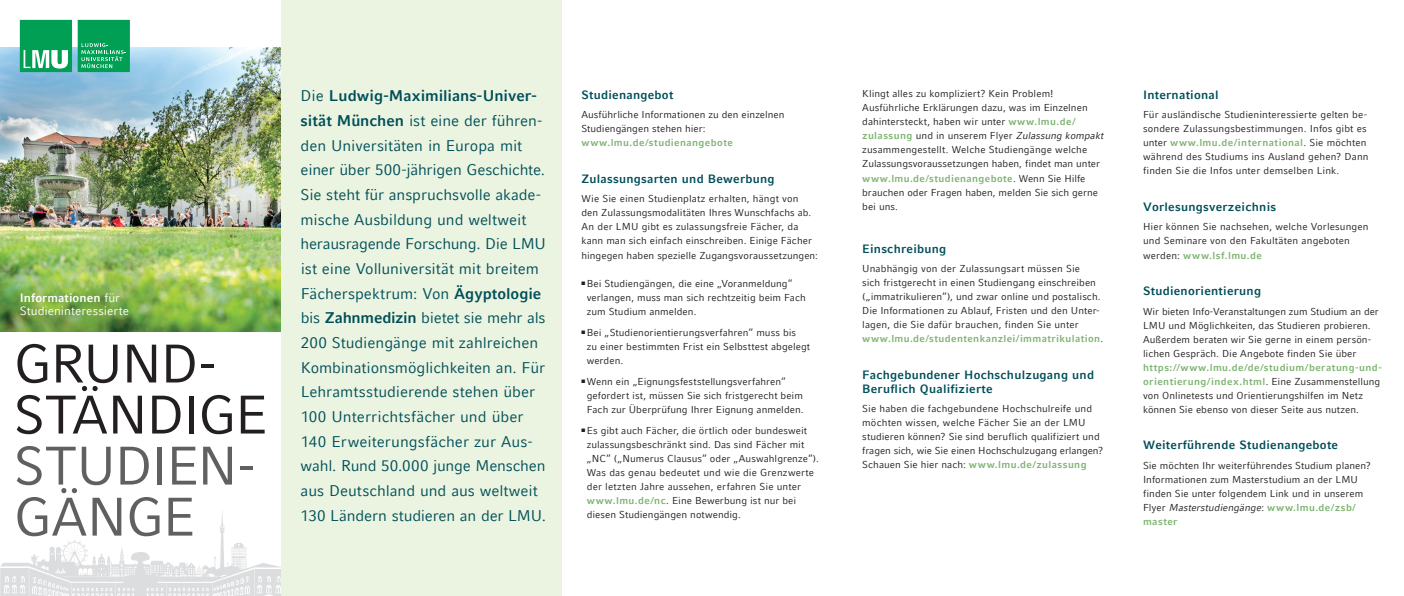
<style>
.page{position:relative;width:1404px;height:596px;background:#fff}
.page>*{position:absolute;margin:0;border:0;box-sizing:border-box;transform-origin:0 0}
.t1{font:54px/51px "LMU Compatil Fact";letter-spacing:-.04em;color:#231f20}
.t2{font:54px/51px "LMU Compatil Fact";letter-spacing:-.03em;color:#616060}
.t3{font:15.4px/24.6px "LMU Compatil Fact";letter-spacing:-.005em;color:#004e59}
.t4{font:700 12px/14px "LMU Compatil Fact";letter-spacing:.02em;color:#004e59}
.t5{font:12px/13px "LMU Compatil Fact";letter-spacing:.005em;color:#fff}
.t6{font:10px/14px "LMU Compatil Fact";letter-spacing:.005em;color:#231f20}
.t7{font:10px "LMU Compatil Fact Obl";letter-spacing:.005em;color:#231f20}
.t8{font:700 10px "LMU Compatil Fact";letter-spacing:.045em;color:#7db370}
.s1{font-weight:700}
.s2{font-weight:700;color:#7db370}
.s3{font-family:"LMU Compatil Fact Obl"}
.s4{font-family:"LMU Compatil Fact"}
.s5{font-family:"LMU Compatil Fact";font-weight:700;color:#7db370}
</style>
<div class="page">
<div style="left:281px;top:0;width:280px;height:595px;background:#eaf4e0"></div>
<img style="left:0;top:48px;width:281px;height:283px">
<svg style="left:0;top:510px;width:281px;height:85px"></svg>
<svg style="left:20px;top:20px;width:52px;height:52px;background:#2daf72"></svg>
<svg style="left:78px;top:20px;width:52px;height:52px;background:#14a661"></svg>
<p class="t5" style="left:20px;top:291px;width:111px"><span class="s1">Informationen</span> für<br>Studieninteressierte</p>
<h1 class="t1" style="left:13px;top:337px;width:256px">GRUND-<br>STÄNDIGE</h1>
<h1 class="t2" style="left:13px;top:439px;width:243px">STUDIEN-<br>GÄNGE</h1>
<p class="t3" style="left:300px;top:84px;width:247px">Die <span class="s1">Ludwig-Maximilians-Univer&shy;sität München</span> ist eine der führen&shy;den Universitäten in Europa mit einer über 500-jährigen Geschichte.<br>Sie steht für anspruchsvolle akade&shy;mische Ausbildung und weltweit herausragende Forschung. Die LMU ist eine Volluniversität mit breitem Fächerspektrum: Von <span class="s1">Ägyptologie </span>bis <span class="s1">Zahnmedizin</span> bietet sie mehr als 200 Studiengänge mit zahlreichen Kombinationsmöglichkeiten an. Für Lehramtsstudierende stehen über 100 Unterrichtsfächer und über 140 Erweiterungsfächer zur Aus&shy;wahl. Rund 50.000 junge Menschen aus Deutschland und aus weltweit 130 Ländern studieren an der LMU.</p>
<p class="t4" style="left:581px;top:88px;width:93px">Studienangebot</p>
<p class="t6" style="left:581px;top:108px;width:204px">Ausführliche Informationen zu den einzelnen<br>Studiengängen stehen hier:</p>
<p class="t8" style="left:581px;top:137px;width:153px">www.lmu.de/studienangebote</p>
<p class="t4" style="left:581px;top:172px;width:195px">Zulassungsarten und Bewerbung</p>
<p class="t6" style="left:581px;top:192px;width:238px">Wie Sie einen Studienplatz erhalten, hängt von<br>den Zulassungsmodalitäten Ihres Wunschfachs ab.<br>An der LMU gibt es zulassungsfreie Fächer, da kann man sich einfach einschreiben. Einige Fächer hingegen haben spezielle Zugangsvoraussetzungen:</p>
<p class="t6" style="left:586px;top:276px;width:220px;text-indent:-5px">■ Bei Studiengängen, die eine „Voranmeldung“ verlangen, muss man sich rechtzeitig beim Fach zum Studium anmelden.</p>
<p class="t6" style="left:586px;top:325px;width:225px;text-indent:-5px">■ Bei „Studienorientierungsverfahren“ muss bis<br>zu einer bestimmten Frist ein Selbsttest abgelegt werden.</p>
<p class="t6" style="left:586px;top:374px;width:218px;text-indent:-5px">■ Wenn ein „Eignungsfeststellungsverfahren“ gefordert ist, müssen Sie sich fristgerecht beim<br>Fach zur Überprüfung Ihrer Eignung anmelden.</p>
<p class="t6" style="left:586px;top:423px;width:233px;text-indent:-5px">■ Es gibt auch Fächer, die örtlich oder bundesweit zulassungsbeschränkt sind. Das sind Fächer mit „NC“ („Numerus Clausus“ oder „Auswahlgrenze“).<br>Was das genau bedeutet und wie die Grenzwerte der letzten Jahre aussehen, erfahren Sie unter <span class="s2">www.lmu.de/nc</span>. Eine Bewerbung ist nur bei diesen Studiengängen notwendig.</p>
<p class="t6" style="left:862px;top:87px;width:242px">Klingt alles zu kompliziert? Kein Problem!<br>Ausführliche Erklärungen dazu, was im Einzelnen dahintersteckt, haben wir unter <span class="s2">www.lmu.de/ zulassung</span> und in unserem Flyer <span class="s3">Zulassung kompakt </span>zusammengestellt. Welche Studiengänge welche Zulassungsvoraussetzungen haben, findet man unter <span class="s2">www.lmu.de/studienangebote</span>. Wenn Sie Hilfe brauchen oder Fragen haben, melden Sie sich gerne bei uns.</p>
<p class="t4" style="left:862px;top:241px;width:86px">Einschreibung</p>
<p class="t6" style="left:862px;top:261px;width:242px">Unabhängig von der Zulassungsart müssen Sie<br>sich fristgerecht in einen Studiengang einschreiben („immatrikulieren“), und zwar online und postalisch.<br>Die Informationen zu Ablauf, Fristen und den Unter&shy;lagen, die Sie dafür brauchen, finden Sie unter <span class="s2">www.lmu.de/studentenkanzlei/immatrikulation</span>.</p>
<p class="t4" style="left:862px;top:367px;width:233px">Fachgebundener Hochschulzugang und<br>Beruflich Qualifizierte</p>
<p class="t6" style="left:862px;top:401px;width:242px">Sie haben die fachgebundene Hochschulreife und möchten wissen, welche Fächer Sie an der LMU studieren können? Sie sind beruflich qualifiziert und fragen sich, wie Sie einen Hochschulzugang erlangen?<br>Schauen Sie hier nach: <span class="s2">www.lmu.de/zulassung</span></p>
<p class="t4" style="left:1142px;top:87px;width:77px">International</p>
<p class="t6" style="left:1142px;top:108px;width:227px">Für ausländische Studieninteressierte gelten be-‑ sondere Zulassungsbestimmungen. Infos gibt es unter <span class="s2">www.lmu.de/international</span>. Sie möchten während des Studiums ins Ausland gehen? Dann finden Sie die Infos unter demselben Link.</p>
<p class="t4" style="left:1142px;top:199px;width:135px">Vorlesungsverzeichnis</p>
<p class="t6" style="left:1142px;top:220px;width:227px">Hier können Sie nachsehen, welche Vorlesungen und Seminare von den Fakultäten angeboten werden: <span class="s2">www.lsf.lmu.de</span></p>
<p class="t4" style="left:1142px;top:283px;width:119px">Studienorientierung</p>
<p class="t6" style="left:1142px;top:304px;width:237px">Wir bieten Info-Veranstaltungen zum Studium an der LMU und Möglichkeiten, das Studieren probieren.<br>Außerdem beraten wir Sie gerne in einem persön&shy;lichen Gespräch. Die Angebote finden Sie über</p>
<p class="t6" style="left:1142px;top:360px;width:240px"><span class="s2">https://www.lmu.de/de/studium/beratung-und&shy;orientierung/index.html</span>. Eine Zusammenstellung von Onlinetests und Orientierungshilfen im Netz können Sie ebenso von dieser Seite aus nutzen.</p>
<p class="t4" style="left:1142px;top:437px;width:196px">Weiterführende Studienangebote</p>
<p class="t6" style="left:1142px;top:458px;width:229px">Sie möchten Ihr weiterführendes Studium planen?<br>Informationen zum Masterstudium an der LMU finden Sie unter folgendem Link und in unserem</p>
<p class="t7" style="left:1142px;top:501px;width:214px"><span class="s4">Flyer</span> Masterstudiengänge<span class="s4">:</span> <span class="s5">www.lmu.de/zsb/</span></p>
<p class="t8" style="left:1142px;top:515px;width:36px">master</p>
</div>
